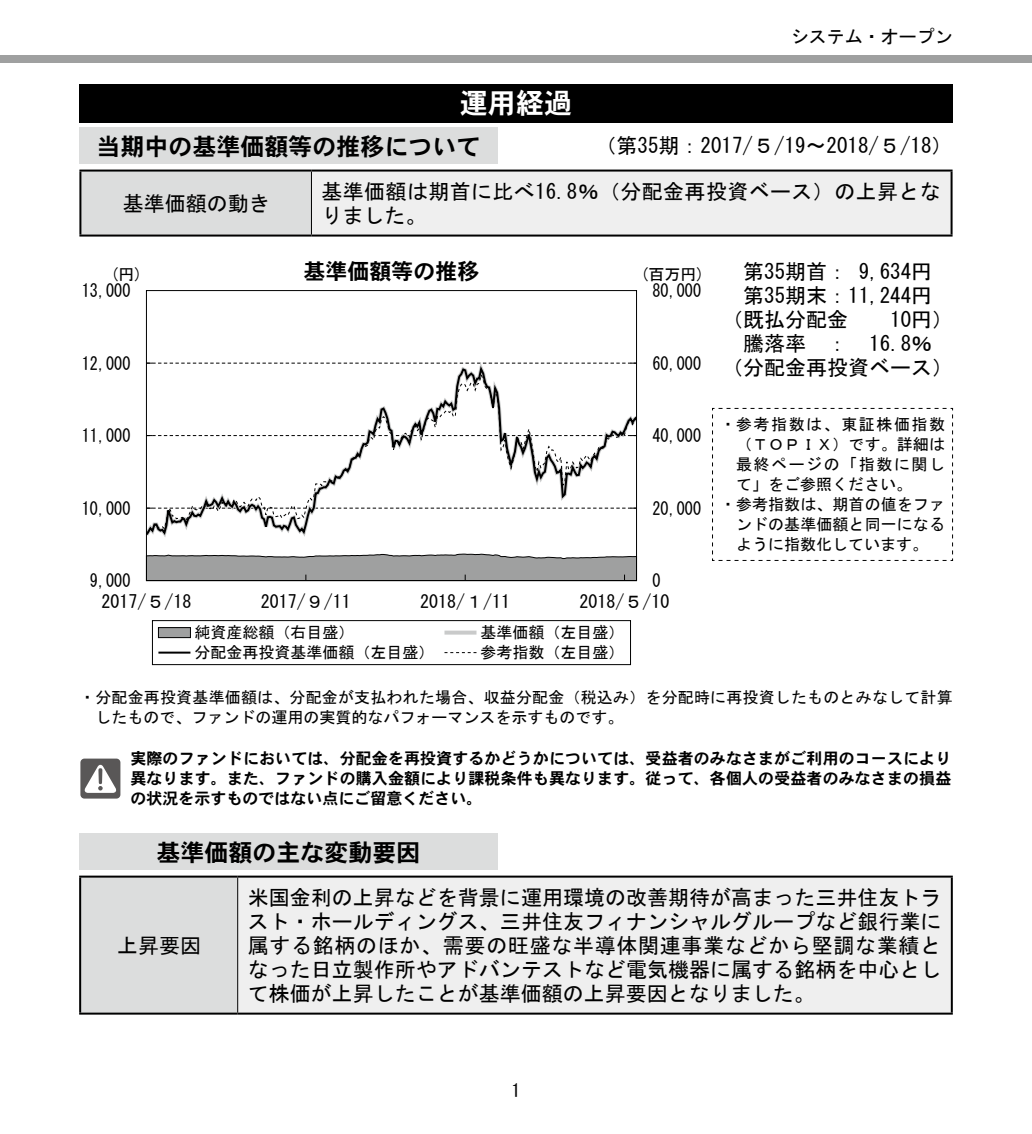
<style>
.page{position:relative;width:1032px;height:1134px;background:#fff}
.page>*{position:absolute;margin:0;border:0;box-sizing:border-box;transform-origin:0 0}
.t1{font:28px "DFHS Gothic W7 WIN RKSJ H";color:#fff}
.t2{font:24px "DFHS Gothic W7 WIN RKSJ H";color:#000}
.t3{font:22px "DFHS Gothic W7 WIN RKSJ H";color:#000}
.t4{font:21px/24px "MS Gothic";color:#000;text-align:justify}
.t5{font:21px/24px "MS Gothic";letter-spacing:.02em;color:#000}
.t6{font:18px "MS Gothic";color:#000;scale:.9 1}
.t7{font:18px "MS Gothic";color:#000}
.t8{font:16px/20px "MS Gothic";letter-spacing:.005em;color:#000}
.t9{font:16px/20px "DFHS Gothic W7 WIN RKSJ H";letter-spacing:.005em;color:#000;text-align:justify}
.t10{font:16px "MS Gothic";letter-spacing:.095em;color:#000}
</style>
<div class="page">
<div style="left:0;top:56px;width:1032px;height:7px;background:#9fa0a0"></div>
<svg style="left:148px;top:372px;width:487px;height:164px"></svg>
<svg style="left:145px;top:553px;width:492px;height:29px;background:#a4a5a5"></svg>
<svg style="left:148px;top:508px;width:487px;height:1px"></svg>
<svg style="left:148px;top:435px;width:487px;height:1px"></svg>
<svg style="left:148px;top:363px;width:487px;height:1px"></svg>
<div style="left:146px;top:290px;width:491px;height:291px;border:1px solid #000"></div>
<div style="left:152px;top:620px;width:479px;height:45px;border:1px solid #000"></div>
<div style="left:158px;top:628px;width:32px;height:10px;background:#9fa0a0"></div>
<div style="left:158px;top:627px;width:33px;height:11px;border:1px solid #000"></div>
<svg style="left:444px;top:631px;width:32px;height:4px"></svg>
<hr style="left:158px;top:652px;width:32px;height:2px;background:#000">
<svg style="left:444px;top:652px;width:32px;height:1px"></svg>
<div style="left:79px;top:84px;width:873px;height:38px;background:#000"></div>
<div style="left:79px;top:128px;width:418px;height:36px;background:#dcdddd"></div>
<div style="left:80px;top:171px;width:231px;height:65px;background:#dcdddd"></div>
<div style="left:311px;top:171px;width:640px;height:65px;background:#efefef"></div>
<hr style="left:311px;top:172px;width:1px;height:63px;background:#000">
<hr style="left:79px;top:170px;width:232px;height:2px;background:#000">
<hr style="left:79px;top:172px;width:2px;height:63px;background:#000">
<hr style="left:311px;top:170px;width:641px;height:2px;background:#000">
<hr style="left:950px;top:172px;width:2px;height:63px;background:#000">
<hr style="left:79px;top:235px;width:232px;height:2px;background:#000">
<hr style="left:311px;top:235px;width:641px;height:2px;background:#000">
<svg style="left:712px;top:407px;width:241px;height:154px"></svg>
<div style="left:80px;top:758px;width:40px;height:40px;background:#595757;border-radius:4px"></div>
<svg style="left:84px;top:764px;width:33px;height:29px"></svg>
<svg style="left:98px;top:768px;width:4px;height:16px"></svg>
<div style="left:79px;top:834px;width:418px;height:36px;background:#dcdddd"></div>
<div style="left:80px;top:877px;width:158px;height:137px;background:#dcdddd"></div>
<div style="left:238px;top:877px;width:714px;height:137px;background:#efefef"></div>
<hr style="left:237px;top:878px;width:1px;height:135px;background:#000">
<hr style="left:79px;top:876px;width:159px;height:2px;background:#000">
<hr style="left:79px;top:878px;width:2px;height:135px;background:#000">
<hr style="left:238px;top:876px;width:715px;height:2px;background:#000">
<hr style="left:951px;top:878px;width:2px;height:135px;background:#000">
<hr style="left:79px;top:1013px;width:159px;height:2px;background:#000">
<hr style="left:238px;top:1013px;width:715px;height:2px;background:#000">
<p class="t7" style="left:791px;top:27px;width:163px">システム・オープン</p>
<h1 class="t1" style="left:460px;top:89px;width:113px">運用経過</h1>
<p class="t2" style="left:96px;top:134px;width:386px">当期中の基準価額等の推移について</p>
<p class="t4" style="left:595px;top:134px;width:359px">（第35期：2017/５/19～2018/５/18）</p>
<p class="t4" style="left:123px;top:191px;width:149px">基準価額の動き</p>
<p class="t5" style="left:321px;top:179px;width:621px">基準価額は期首に比べ16.8％（分配金再投資ベース）の上昇となりました。</p>
<p class="t4" style="left:743px;top:259px;width:190px">第35期首： 9,634円</p>
<p class="t4" style="left:743px;top:283px;width:190px">第35期末：11,244円</p>
<p class="t4" style="left:722px;top:307px;width:127px">（既払分配金</p>
<p class="t4" style="left:890px;top:307px;width:64px">10円）</p>
<p class="t4" style="left:743px;top:331px;width:190px">騰落率 ： 16.8％</p>
<p class="t4" style="left:722px;top:355px;width:232px">（分配金再投資ベース）</p>
<p class="t3" style="left:303px;top:261px;width:178px">基準価額等の推移</p>
<p class="t8" style="left:110px;top:265px;width:33px">(円)</p>
<p class="t8" style="left:640px;top:265px;width:65px">(百万円)</p>
<p class="t6" style="left:82px;top:282px;width:56px">13,000</p>
<p class="t6" style="left:652px;top:282px;width:55px">80,000</p>
<p class="t6" style="left:82px;top:354px;width:56px">12,000</p>
<p class="t6" style="left:652px;top:354px;width:55px">60,000</p>
<p class="t6" style="left:82px;top:427px;width:56px">11,000</p>
<p class="t6" style="left:652px;top:427px;width:55px">40,000</p>
<p class="t6" style="left:82px;top:499px;width:56px">10,000</p>
<p class="t6" style="left:652px;top:499px;width:55px">20,000</p>
<p class="t6" style="left:90px;top:572px;width:46px">9,000</p>
<p class="t6" style="left:652px;top:572px;width:10px">0</p>
<p class="t7" style="left:101px;top:593px;width:91px">2017/５/18</p>
<p class="t7" style="left:261px;top:593px;width:91px">2017/９/11</p>
<p class="t7" style="left:420px;top:593px;width:91px">2018/１/11</p>
<p class="t7" style="left:579px;top:593px;width:91px">2018/５/10</p>
<p class="t8" style="left:194px;top:623px;width:161px">純資産総額（右目盛）</p>
<p class="t8" style="left:480px;top:623px;width:145px">基準価額（左目盛）</p>
<p class="t8" style="left:194px;top:643px;width:241px">分配金再投資基準価額（左目盛）</p>
<p class="t8" style="left:480px;top:643px;width:145px">参考指数（左目盛）</p>
<p class="t10" style="left:720px;top:416px;width:227px">・参考指数は、東証株価指数</p>
<p class="t8" style="left:736px;top:434px;width:210px">（ＴＯＰＩＸ）です。詳細は</p>
<p class="t10" style="left:736px;top:456px;width:211px">最終ページの「指数に関し</p>
<p class="t8" style="left:736px;top:474px;width:177px">て」をご参照ください。</p>
<p class="t8" style="left:720px;top:494px;width:226px">・参考指数は、期首の値をファ</p>
<p class="t8" style="left:736px;top:514px;width:210px">ンドの基準価額と同一になる</p>
<p class="t8" style="left:736px;top:534px;width:193px">ように指数化しています。</p>
<p class="t8" style="left:95px;top:687px;width:859px;text-indent:-16px">・分配金再投資基準価額は、分配金が支払われた場合、収益分配金（税込み）を分配時に再投資したものとみなして計算したもので、ファンドの運用の実質的なパフォーマンスを示すものです。</p>
<p class="t9" style="left:130px;top:749px;width:822px">実際のファンドにおいては、分配金を再投資するかどうかについては、受益者のみなさまがご利用のコースにより異なります。また、ファンドの購入金額により課税条件も異なります。従って、各個人の受益者のみなさまの損益の状況を示すものではない点にご留意ください。</p>
<p class="t2" style="left:156px;top:840px;width:266px">基準価額の主な変動要因</p>
<p class="t4" style="left:117px;top:933px;width:86px">上昇要因</p>
<p class="t4" style="left:248px;top:885px;width:695px">米国金利の上昇などを背景に運用環境の改善期待が高まった三井住友トラスト・ホールディングス、三井住友フィナンシャルグループなど銀行業に属する銘柄のほか、需要の旺盛な半導体関連事業などから堅調な業績となった日立製作所やアドバンテストなど電気機器に属する銘柄を中心として株価が上昇したことが基準価額の上昇要因となりました。</p>
<p class="t7" style="left:511px;top:1081px;width:10px">1</p>
</div>
